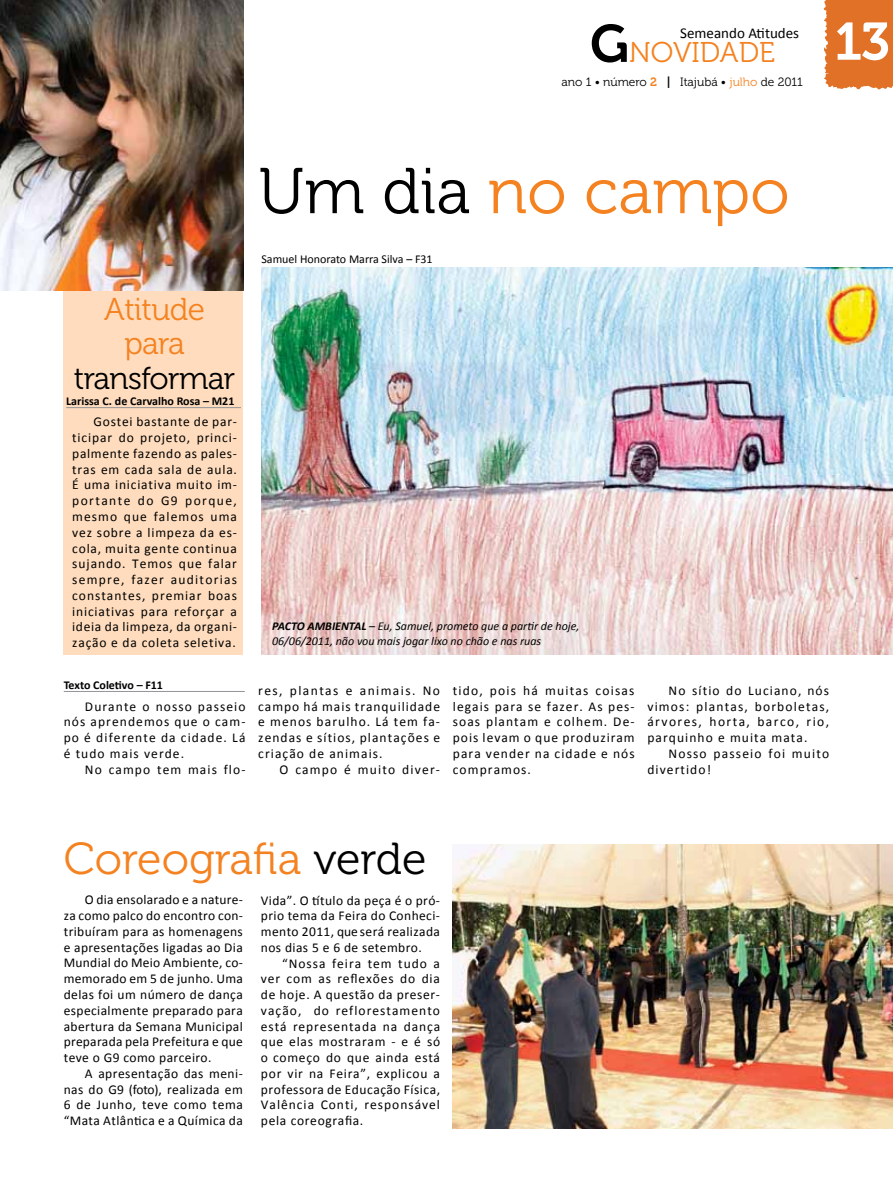
<style>
.page{position:relative;width:893px;height:1191px;background:#fff}
.page>*{position:absolute;margin:0;border:0;box-sizing:border-box;transform-origin:0 0}
.t1{font:64.5px "Museo 300";color:#f58220}
.t2{font:44.7px "Museo 300";color:#f58220}
.t3{font:31.5px/34.5px "Museo 300";letter-spacing:-.02em;color:#f58220;text-align:center}
.t4{font:31.5px "Museo 300";letter-spacing:-.02em;color:#000}
.t5{font:28.5px "Museo 300";color:#f58220}
.t6{font:15px "Calibri";color:#000}
.t7{font:13.5px/15.8px "Calibri";letter-spacing:.075em;color:#000;text-align:justify}
.t8{font:italic 12px/15px "Calibri";color:#000}
.t9{font:700 12px "Calibri";color:#000}
.t10{font:12px "Museo 300";color:#000}
.t11{font:12px "Calibri";color:#000}
.s1{font-family:"Museo 700";font-size:52.5px;color:#000}
.s2{font-family:"Museo 700";font-size:52.5px;color:#fff}
.s3{font-family:"Museo 700";color:#f58220}
.s4{font-family:"Museo 700"}
.s5{color:#f58220}
.s6{color:#000}
.s7{font-weight:700}
</style>
<div class="page">
<div style="left:824px;top:0;width:69px;height:89px;background:#e17126"></div>
<div style="left:64px;top:0;width:179px;height:654px;background:#fedcbd"></div>
<hr style="left:66px;top:407px;width:175px;height:1px;background:#939598">
<img style="left:0;top:0;width:243px;height:290px">
<img style="left:261px;top:268px;width:632px;height:386px">
<img style="left:453px;top:844px;width:440px;height:284px">
<hr style="left:64px;top:691px;width:181px;height:1px;background:#939598">
<h3 class="t5" style="left:590px;top:37px;width:301px"><span class="s1">G</span>NOVIDADE <span class="s2">13</span></h3>
<p class="t10" style="left:561px;top:75px;width:243px">ano 1 • número <span class="s3">2</span> <span class="s4">|</span> Itajubá • <span class="s5">julho</span> de 2011</p>
<p class="t6" style="left:680px;top:24px;width:120px">Semeando Atitudes</p>
<h1 class="t1" style="left:258px;top:156px;width:533px"><span class="s6">Um dia</span> no campo</h1>
<p class="t11" style="left:261px;top:251px;width:173px">Samuel Honorato Marra Silva – F31</p>
<h3 class="t3" style="left:104px;top:292px;width:102px">Atitude para</h3>
<h3 class="t4" style="left:74px;top:361px;width:163px">transformar</h3>
<p class="t9" style="left:66px;top:394px;width:170px">Larissa C. de Carvalho Rosa – M21</p>
<p class="t7" style="left:72px;top:414px;width:166px;text-indent:21px">Gostei bastante de par&shy;ticipar do projeto, princi&shy;palmente fazendo as pales&shy;tras em cada sala de aula.<br>É uma iniciativa muito im&shy;portante do G9 porque, mesmo que falemos uma vez sobre a limpeza da es&shy;cola, muita gente continua sujando. Temos que falar sempre, fazer auditorias constantes, premiar boas iniciativas para reforçar a ideia da limpeza, da organi&shy;zação e da coleta seletiva.</p>
<p class="t9" style="left:64px;top:677px;width:101px">Texto Coletivo – F11</p>
<p class="t7" style="left:64px;top:698px;width:183px;text-indent:21px">Durante o nosso passeio nós aprendemos que o cam&shy;po é diferente da cidade. Lá é tudo mais verde.</p>
<p class="t7" style="left:85px;top:761px;width:162px">No campo tem mais flo-</p>
<p class="t8" style="left:272px;top:618px;width:309px"><span class="s7">PACTO AMBIENTAL</span> – Eu, Samuel, prometo que a partir de hoje,<br>06/06/2011, não vou mais jogar lixo no chão e nas ruas</p>
<p class="t7" style="left:258px;top:682px;width:183px">res, plantas e animais. No campo há mais tranquilidade e menos barulho. Lá tem fa&shy;zendas e sítios, plantações e criação de animais.</p>
<p class="t7" style="left:280px;top:761px;width:162px">O campo é muito diver-</p>
<p class="t7" style="left:453px;top:682px;width:183px">tido, pois há muitas coisas legais para se fazer. As pes&shy;soas plantam e colhem. De&shy;pois levam o que produziram para vender na cidade e nós compramos.</p>
<p class="t7" style="left:647px;top:682px;width:183px;text-indent:21px">No sítio do Luciano, nós vimos: plantas, borboletas, árvores, horta, barco, rio, parquinho e muita mata.</p>
<p class="t7" style="left:647px;top:745px;width:183px;text-indent:21px">Nosso passeio foi muito divertido!</p>
<h2 class="t2" style="left:64px;top:834px;width:364px">Coreografia <span class="s6">verde</span></h2>
<p class="t7" style="left:64px;top:892px;width:181px;text-indent:21px">O dia ensolarado e a nature&shy;za como palco do encontro con&shy;tribuíram para as homenagens e apresentações ligadas ao Dia Mundial do Meio Ambiente, co&shy;memorado em 5 de junho. Uma delas foi um número de dança especialmente preparado para abertura da Semana Municipal preparada pela Prefeitura e que teve o G9 como parceiro.</p>
<p class="t7" style="left:64px;top:1065px;width:181px;text-indent:21px">A apresentação das meni&shy;nas do G9 (foto), realizada em 6 de Junho, teve como tema “Mata Atlântica e a Química da</p>
<p class="t7" style="left:261px;top:892px;width:181px">Vida”. O título da peça é o pró&shy;prio tema da Feira do Conheci&shy;mento 2011, que será realizada nos dias 5 e 6 de setembro.</p>
<p class="t7" style="left:261px;top:955px;width:181px;text-indent:21px">“Nossa feira tem tudo a ver com as reflexões do dia de hoje. A questão da preser&shy;vação, do reflorestamento está representada na dança que elas mostraram - e é só o começo do que ainda está por vir na Feira”, explicou a professora de Educação Física, Valência Conti, responsável pela coreografia.</p>
</div>
